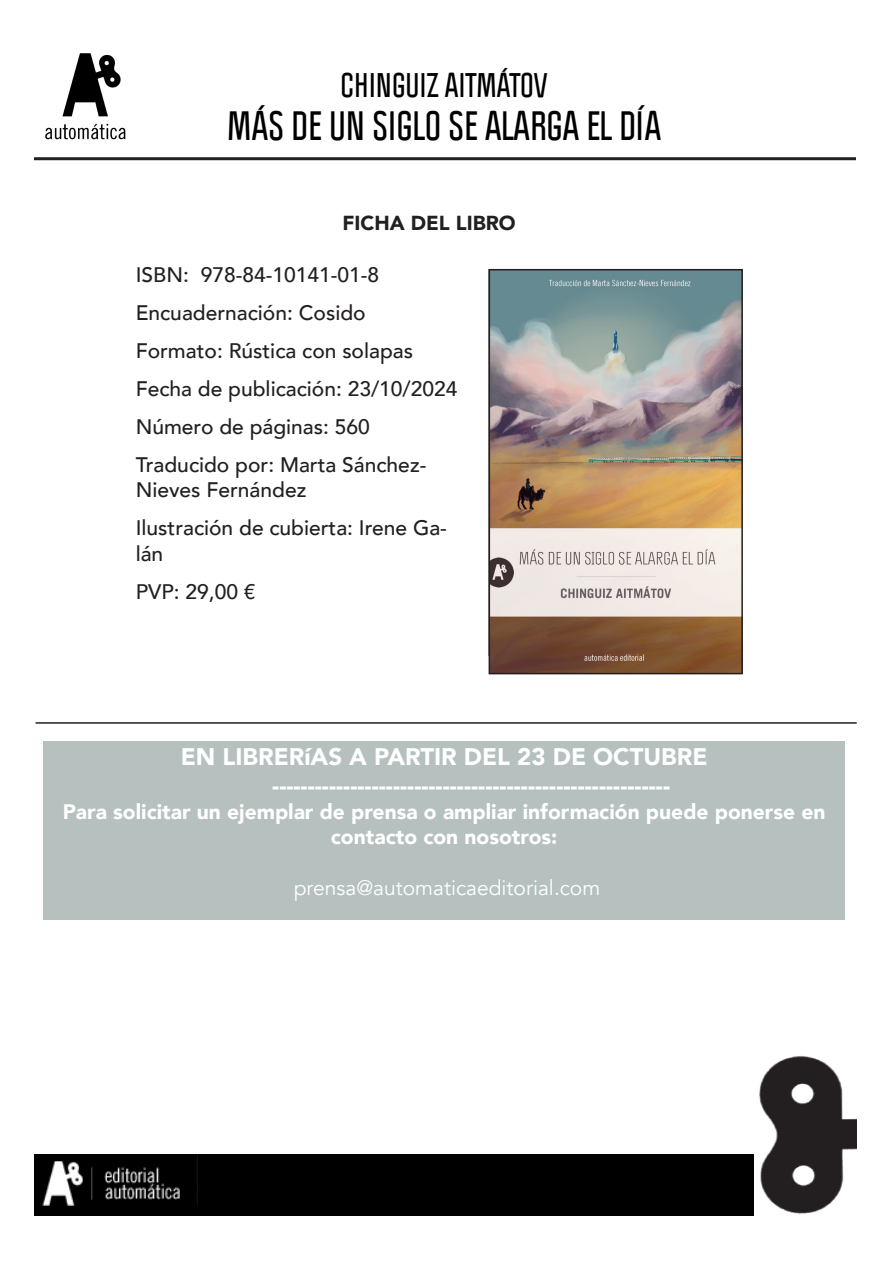
<style>
.page{position:relative;width:893px;height:1263px;background:#fff}
.page>*{position:absolute;margin:0;border:0;box-sizing:border-box;transform-origin:0 0}
.t1{font:700 36px "Politica";color:#000}
.t2{font:700 30px "Politica";color:#000}
.t3{font:900 24px "Avenir";color:#fff}
.t4{font:500 21px/25.2px "Avenir";color:#231f20}
.t5{font:900 21px "Avenir";color:#fff}
.t6{font:21px "Avenir";color:#fff}
.t7{font:900 20.25px "Avenir";color:#231f20}
</style>
<div class="page">
<div style="left:34px;top:1154px;width:719px;height:61px;background:#000"></div>
<img style="left:42px;top:1161px;width:138px;height:44px">
<hr style="left:34px;top:157px;width:822px;height:3px;background:#231f20">
<img style="left:45px;top:53px;width:81px;height:87px">
<img style="left:743px;top:1056px;width:114px;height:160px">
<div style="left:43px;top:741px;width:802px;height:178px;background:#b5c0bf"></div>
<hr style="left:36px;top:722px;width:821px;height:2px;background:#231f20">
<img style="left:492px;top:272px;width:248px;height:399px">
<div style="left:489px;top:269px;width:254px;height:405px;border:2px solid #231f20"></div>
<p class="t2" style="left:341px;top:65px;width:209px">CHINGUIZ AITMÁTOV</p>
<p class="t1" style="left:227px;top:102px;width:436px">MÁS DE UN SIGLO SE ALARGA EL DÍA</p>
<p class="t7" style="left:343px;top:205px;width:175px">FICHA DEL LIBRO</p>
<p class="t4" style="left:136px;top:261px;width:245px">ISBN: 978-84-10141-01-8</p>
<p class="t4" style="left:136px;top:299px;width:231px">Encuadernación: Cosido</p>
<p class="t4" style="left:136px;top:337px;width:279px">Formato: Rústica con solapas</p>
<p class="t4" style="left:136px;top:375px;width:323px">Fecha de publicación: 23/10/2024</p>
<p class="t4" style="left:136px;top:413px;width:236px">Número de páginas: 560</p>
<p class="t4" style="left:136px;top:451px;width:292px">Traducido por: Marta Sánchez-<br>Nieves Fernández</p>
<p class="t4" style="left:136px;top:514px;width:313px">Ilustración de cubierta: Irene Ga&shy;lán</p>
<p class="t4" style="left:136px;top:577px;width:121px">PVP: 29,00 €</p>
<p class="t3" style="left:181px;top:736px;width:528px">EN LIBRERíAS A PARTIR DEL 23 DE OCTUBRE</p>
<p class="t3" style="left:272px;top:765px;width:399px">--------------------------------------------------------</p>
<p class="t5" style="left:63px;top:794px;width:764px">Para solicitar un ejemplar de prensa o ampliar información puede ponerse en</p>
<p class="t5" style="left:331px;top:819px;width:228px">contacto con nosotros:</p>
<p class="t6" style="left:294px;top:875px;width:308px">prensa@automaticaeditorial.com</p>
</div>
